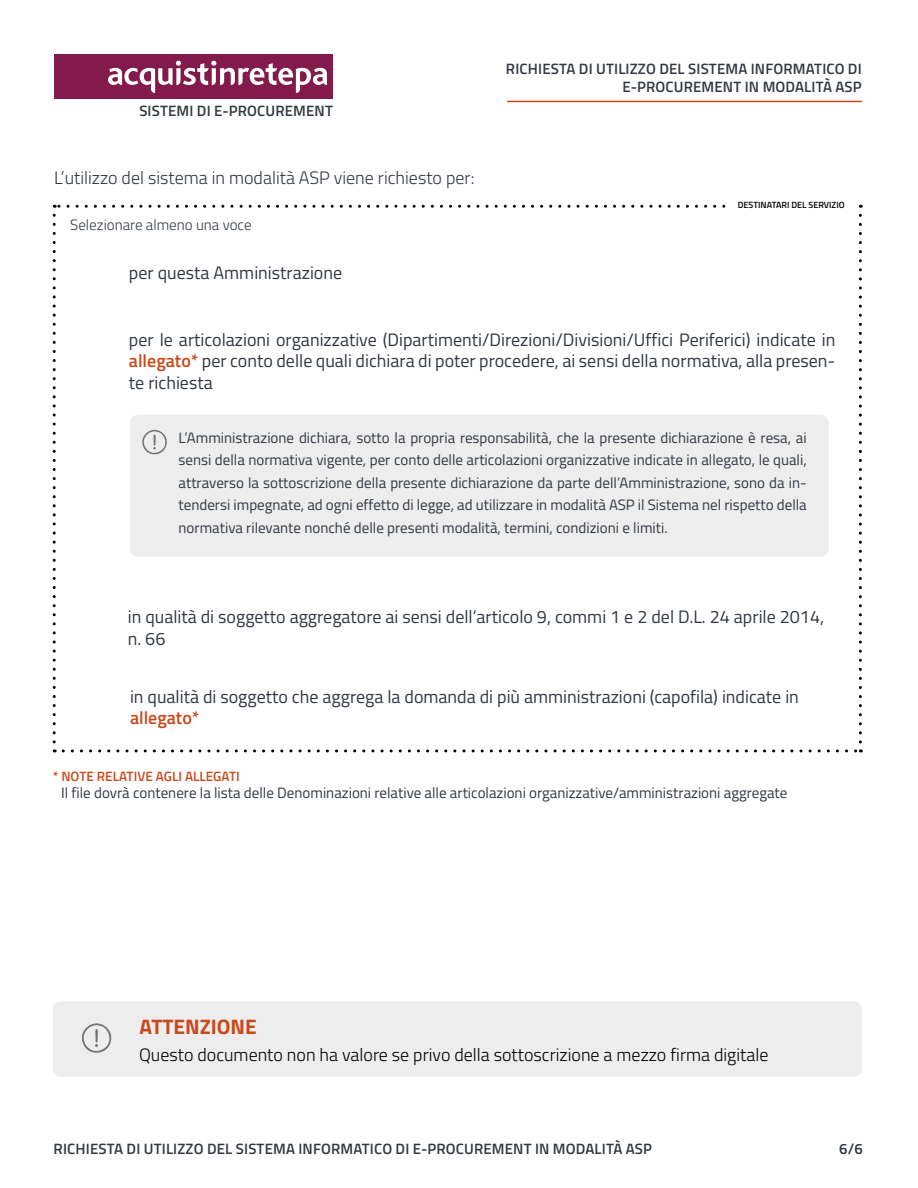
<style>
.page{position:relative;width:918px;height:1188px;background:#fff}
.page>*{position:absolute;margin:0;border:0;box-sizing:border-box;transform-origin:0 0}
.t1{font:700 21px "Titillium";color:#c9491b}
.t2{font:18px/21.6px "Titillium";color:#313840;text-align:justify}
.t3{font:300 18px "Titillium";color:#000}
.t4{font:300 18px "Titillium";color:#313840}
.t5{font:600 18px "Titillium";color:#c9491b}
.t6{font:15px/22.5px "Titillium";color:#313840;text-align:justify}
.t7{font:600 15px/18px "Titillium";letter-spacing:.01em;color:#313840;text-align:right}
.t8{font:300 15px "Titillium";color:#313840}
.t9{font:600 13.5px "Titillium";color:#c9491b}
.t10{font:600 9px "Titillium";color:#000}
.s1{font-weight:600;color:#c9491b}
</style>
<div class="page">
<div style="left:130px;top:415px;width:699px;height:142px;background:#ededee;border-radius:9px"></div>
<div style="left:54px;top:54px;width:279px;height:45px;background:#821b4c"></div>
<svg style="left:108px;top:61px;width:219px;height:32px"></svg>
<hr style="left:507px;top:101px;width:355px;height:1px;background:#c9491b">
<svg style="left:142px;top:430px;width:25px;height:25px"></svg>
<div style="left:53px;top:1001px;width:809px;height:76px;background:#ededee;border-radius:9px"></div>
<svg style="left:82px;top:1023px;width:30px;height:30px"></svg>
<svg style="left:53px;top:215px;width:3px;height:537px"></svg>
<svg style="left:63px;top:749px;width:798px;height:3px"></svg>
<svg style="left:859px;top:205px;width:3px;height:537px"></svg>
<svg style="left:54px;top:205px;width:672px;height:3px"></svg>
<p class="t7" style="left:139px;top:101px;width:195px">SISTEMI DI E-PROCUREMENT</p>
<p class="t4" style="left:54px;top:164px;width:422px">L’utilizzo del sistema in modalità ASP viene richiesto per:</p>
<p class="t8" style="left:70px;top:214px;width:183px">Selezionare almeno una voce</p>
<p class="t2" style="left:129px;top:261px;width:215px">per questa Amministrazione</p>
<p class="t7" style="left:506px;top:59px;width:357px">RICHIESTA DI UTILIZZO DEL SISTEMA INFORMATICO DI<br>E-PROCUREMENT IN MODALITÀ ASP</p>
<p class="t10" style="left:738px;top:198px;width:108px">DESTINATARI DEL SERVIZIO</p>
<p class="t2" style="left:129px;top:328px;width:708px">per le articolazioni organizzative (Dipartimenti/Direzioni/Divisioni/Uffici Periferici) indicate in <span class="s1">allegato*</span> per conto delle quali dichiara di poter procedere, ai sensi della normativa, alla presen&shy;te richiesta</p>
<p class="t6" style="left:179px;top:426px;width:630px">L’Amministrazione dichiara, sotto la propria responsabilità, che la presente dichiarazione è resa, ai sensi della normativa vigente, per conto delle articolazioni organizzative indicate in allegato, le quali, attraverso la sottoscrizione della presente dichiarazione da parte dell’Amministrazione, sono da in&shy;tendersi impegnate, ad ogni effetto di legge, ad utilizzare in modalità ASP il Sistema nel rispetto della normativa rilevante nonché delle presenti modalità, termini, condizioni e limiti.</p>
<p class="t2" style="left:128px;top:605px;width:698px">in qualità di soggetto aggregatore ai sensi dell’articolo 9, commi 1 e 2 del D.L. 24 aprile 2014, n. 66</p>
<p class="t2" style="left:130px;top:685px;width:670px">in qualità di soggetto che aggrega la domanda di più amministrazioni (capofila) indicate in</p>
<p class="t5" style="left:130px;top:704px;width:71px">allegato*</p>
<p class="t9" style="left:53px;top:766px;width:189px">* NOTE RELATIVE AGLI ALLEGATI</p>
<p class="t6" style="left:61px;top:781px;width:728px">Il file dovrà contenere la lista delle Denominazioni relative alle articolazioni organizzative/amministrazioni aggregate</p>
<h1 class="t1" style="left:140px;top:1010px;width:119px">ATTENZIONE</h1>
<p class="t3" style="left:139px;top:1041px;width:631px">Questo documento non ha valore se privo della sottoscrizione a mezzo firma digitale</p>
<p class="t7" style="left:54px;top:1139px;width:600px">RICHIESTA DI UTILIZZO DEL SISTEMA INFORMATICO DI E-PROCUREMENT IN MODALITÀ ASP</p>
<p class="t7" style="left:839px;top:1139px;width:25px">6/6</p>
</div>
